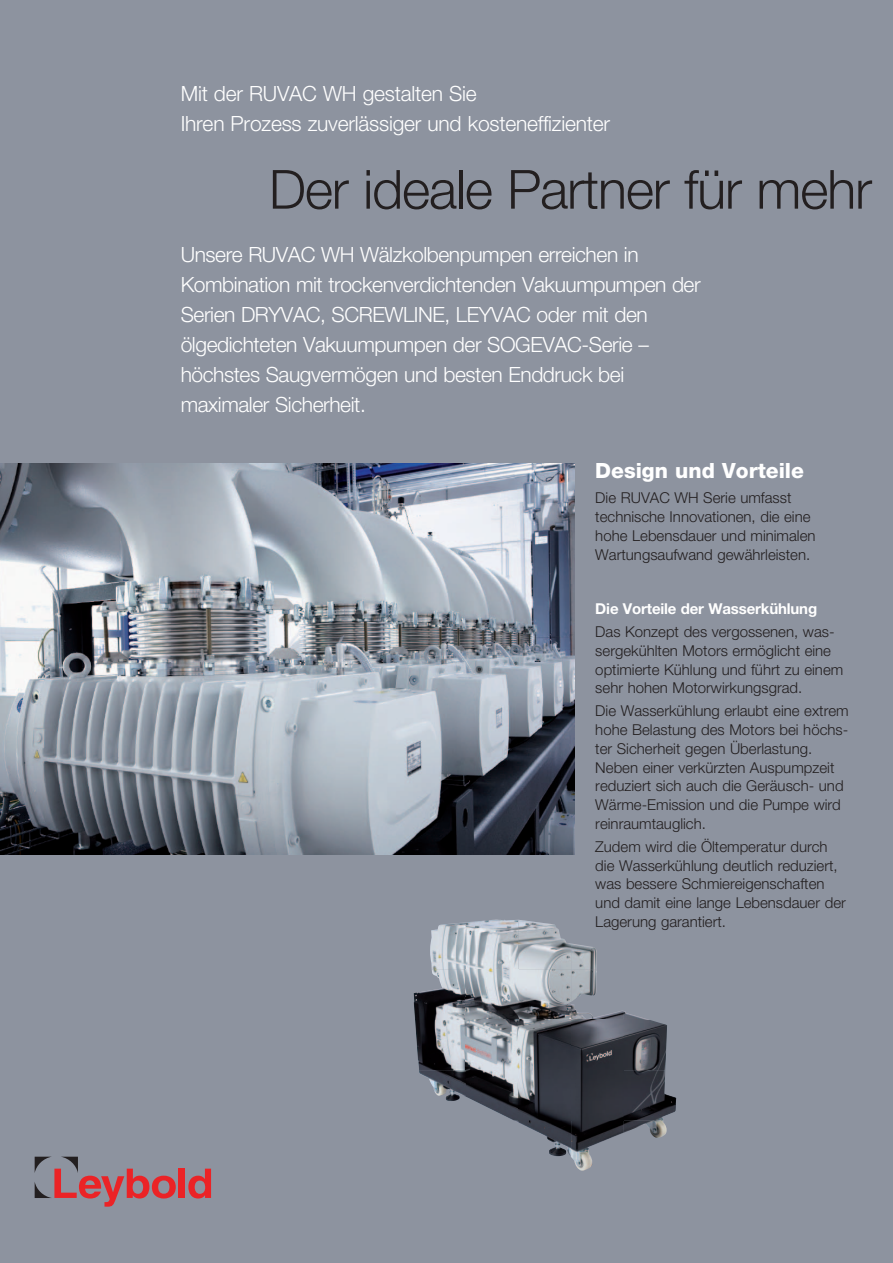
<style>
.page{position:relative;width:893px;height:1263px;background:#8d939f}
.page>*{position:absolute;margin:0;border:0;box-sizing:border-box;transform-origin:0 0}
.t1{font:300 54px "Helvetica Neue LT Std";letter-spacing:-.02em;color:#231f20}
.t2{font:300 21px/30px "Helvetica Neue LT Std";letter-spacing:-.02em;color:#fff}
.t3{font:800 21px "Helvetica Neue LT Std";color:#fff}
.t4{font:300 15px/18.8px "Helvetica Neue LT Std";color:#231f20}
.t5{font:700 15px "Helvetica Neue LT Std";letter-spacing:-.01em;color:#fff}
</style>
<div class="page">
<img style="left:0;top:463px;width:574px;height:392px">
<div style="left:179px;top:1168px;width:6px;height:30px;background:#eb2326"></div>
<svg style="left:188px;top:1168px;width:23px;height:30px"></svg>
<svg style="left:35px;top:1157px;width:141px;height:50px"></svg>
<img style="left:430px;top:922px;width:36px;height:48px">
<img style="left:466px;top:919px;width:105px;height:51px">
<img style="left:571px;top:943px;width:26px;height:27px">
<img style="left:414px;top:970px;width:210px;height:50px">
<img style="left:624px;top:1011px;width:24px;height:9px">
<img style="left:415px;top:1020px;width:252px;height:50px">
<img style="left:419px;top:1070px;width:47px;height:31px">
<img style="left:466px;top:1070px;width:210px;height:50px">
<img style="left:518px;top:1120px;width:53px;height:37px">
<img style="left:571px;top:1120px;width:53px;height:51px">
<img style="left:624px;top:1120px;width:43px;height:18px">
<h2 class="t2" style="left:181px;top:78px;width:431px">Mit der RUVAC WH gestalten Sie<br>Ihren Prozess zuverlässiger und kosteneffizienter</h2>
<h1 class="t1" style="left:269px;top:156px;width:605px">Der ideale Partner für mehr</h1>
<p class="t2" style="left:181px;top:239px;width:521px">Unsere RUVAC WH Wälzkolbenpumpen erreichen in Kombination mit trockenverdichtenden Vakuumpumpen der Serien DRYVAC, SCREWLINE, LEYVAC oder mit den ölgedichteten Vakuumpumpen der SOGEVAC-Serie – höchstes Saugvermögen und besten Enddruck bei maximaler Sicherheit.</p>
<h2 class="t3" style="left:595px;top:458px;width:210px">Design und Vorteile</h2>
<p class="t4" style="left:595px;top:488px;width:222px">Die RUVAC WH Serie umfasst technische Innovationen, die eine hohe Lebensdauer und minimalen<br>Wartungsaufwand gewährleisten.</p>
<p class="t5" style="left:595px;top:599px;width:223px">Die Vorteile der Wasserkühlung</p>
<p class="t4" style="left:595px;top:622px;width:249px">Das Konzept des vergossenen, was&shy;sergekühlten Motors ermöglicht eine optimierte Kühlung und führt zu einem sehr hohen Motorwirkungsgrad.</p>
<p class="t4" style="left:595px;top:701px;width:255px">Die Wasserkühlung erlaubt eine extrem hohe Belastung des Motors bei höchs&shy;ter Sicherheit gegen Überlastung.<br>Neben einer verkürzten Auspumpzeit reduziert sich auch die Geräusch- und Wärme-Emission und die Pumpe wird reinraumtauglich.</p>
<p class="t4" style="left:595px;top:837px;width:252px">Zudem wird die Öltemperatur durch die Wasserkühlung deutlich reduziert, was bessere Schmiereigenschaften und damit eine lange Lebensdauer der Lagerung garantiert.</p>
</div>
